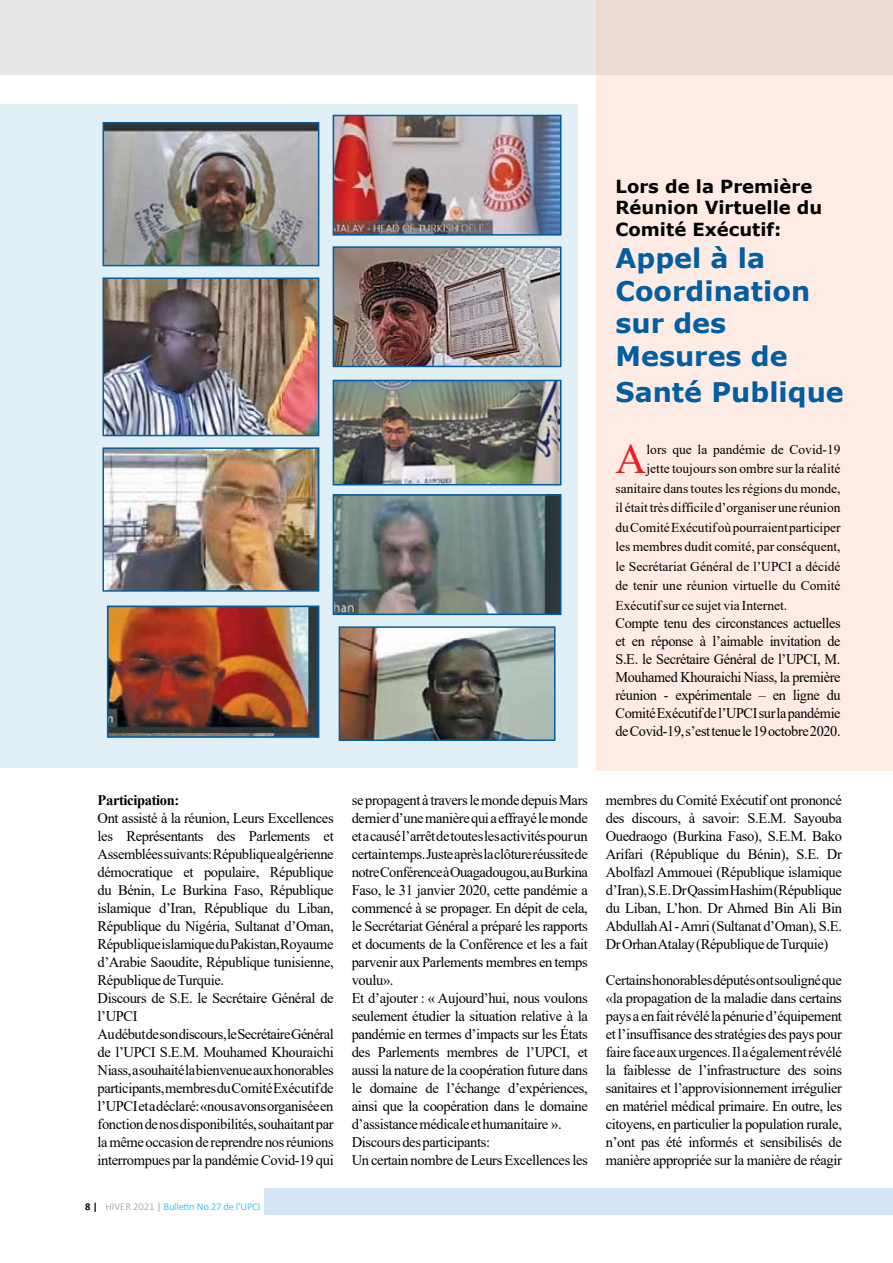
<style>
.page{position:relative;width:893px;height:1263px;background:#fff}
.page>*{position:absolute;margin:0;border:0;box-sizing:border-box;transform-origin:0 0}
.t1{font:42.9px "Times New Roman";color:#ed1d24}
.t2{font:700 27px/32.4px "Verdana";color:#005ea1}
.t3{font:700 18px/21.6px "Verdana";color:#000}
.t4{font:14.7px/18px "Times New Roman";letter-spacing:-.025em;color:#000;text-align:justify}
.t5{font:700 14.7px "Times New Roman";letter-spacing:-.025em;color:#000}
.t6{font:13.5px "Times New Roman";color:#000}
.t7{font:10.5px "Calibri";letter-spacing:-.02em;color:#44c8f5}
.t8{font:700 10.5px "Calibri";color:#000}
.s1{font-weight:300;color:#939598}
.s2{font-weight:300;color:#808285}
</style>
<div class="page">
<div style="left:0;top:0;width:893px;height:74px;background:#e6e7e8"></div>
<div style="left:264px;top:1189px;width:629px;height:26px;background:#d4e5f6"></div>
<div style="left:596px;top:0;width:297px;height:770px;background:linear-gradient(to bottom,#f7e5de,#ffeee7)"></div>
<div style="left:0;top:104px;width:578px;height:663px;background:#e1f0f7"></div>
<img style="left:106px;top:125px;width:210px;height:138px">
<div style="left:103px;top:122px;width:216px;height:144px;border:2px solid #005ea1"></div>
<img style="left:342px;top:629px;width:210px;height:109px">
<div style="left:339px;top:626px;width:216px;height:115px;border:2px solid #005ea1"></div>
<img style="left:105px;top:449px;width:212px;height:141px">
<div style="left:103px;top:447px;width:216px;height:145px;border:1px solid #005ea1"></div>
<img style="left:106px;top:280px;width:210px;height:153px">
<div style="left:103px;top:277px;width:216px;height:159px;border:2px solid #005ea1"></div>
<img style="left:336px;top:249px;width:222px;height:115px">
<div style="left:333px;top:246px;width:228px;height:121px;border:2px solid #005ea1"></div>
<img style="left:336px;top:383px;width:222px;height:99px">
<div style="left:333px;top:380px;width:228px;height:105px;border:2px solid #005ea1"></div>
<img style="left:336px;top:118px;width:222px;height:115px">
<div style="left:333px;top:115px;width:228px;height:121px;border:2px solid #005ea1"></div>
<img style="left:336px;top:497px;width:222px;height:115px">
<div style="left:333px;top:494px;width:228px;height:121px;border:2px solid #005ea1"></div>
<img style="left:110px;top:608px;width:206px;height:127px">
<div style="left:107px;top:605px;width:212px;height:133px;border:2px solid #005ea1"></div>
<p class="t3" style="left:615px;top:175px;width:208px">Lors de la Première<br>Réunion Virtuelle du<br>Comité Exécutif:</p>
<h2 class="t2" style="left:615px;top:242px;width:196px">Appel à la<br>Coordination sur des<br>Mesures de</h2>
<h2 class="t2" style="left:615px;top:375px;width:230px">Santé Publique</h2>
<h1 class="t1" style="left:615px;top:429px;width:33px">A</h1>
<p class="t6" style="left:646px;top:440px;width:195px">lors que la pandémie de Covid-19</p>
<p class="t6" style="left:646px;top:459px;width:195px">jette toujours son ombre sur la réalité</p>
<p class="t6" style="left:615px;top:479px;width:227px">sanitaire dans toutes les régions du monde,</p>
<p class="t6" style="left:615px;top:498px;width:227px">il était très difficile d’organiser une réunion</p>
<p class="t6" style="left:615px;top:518px;width:226px">du Comité Exécutif où pourraient participer</p>
<p class="t6" style="left:615px;top:537px;width:227px">les membres dudit comité, par conséquent,</p>
<p class="t6" style="left:615px;top:557px;width:227px">le Secrétariat Général de l’UPCI a décidé</p>
<p class="t6" style="left:615px;top:576px;width:227px">de tenir une réunion virtuelle du Comité</p>
<p class="t6" style="left:615px;top:596px;width:173px">Exécutif sur ce sujet via Internet.</p>
<p class="t4" style="left:615px;top:613px;width:227px">Compte tenu des circonstances actuelles et en réponse à l’aimable invitation de S.E. le Secrétaire Général de l’UPCI, M.<br>Mouhamed Khouraichi Niass, la première réunion - expérimentale – en ligne du Comité Exécutif de l’UPCI sur la pandémie de Covid-19, s’est tenue le 19 octobre 2020.</p>
<p class="t5" style="left:98px;top:789px;width:83px">Participation:</p>
<p class="t4" style="left:98px;top:808px;width:238px;text-align:left">Ont assisté à la réunion, Leurs Excellences les Représentants des Parlements et Assemblées suivants: République algérienne démocratique et populaire, République du Bénin, Le Burkina Faso, République islamique d’Iran, République du Liban, République du Nigéria, Sultanat d’Oman, République islamique du Pakistan, Royaume d’Arabie Saoudite, République tunisienne, République de Turquie.<br>Discours de S.E. le Secrétaire Général de l’UPCI<br>Au début de son discours, le Secrétaire Général de l’UPCI S.E.M. Mouhamed Khouraichi Niass, a souhaité la bienvenue aux honorables participants, membres du Comité Exécutif de l’UPCI et a déclaré: «nous avons organisée en fonction de nos disponibilités, souhaitant par la même occasion de reprendre nos réunions interrompues par la pandémie Covid-19 qui</p>
<p class="t8" style="left:85px;top:1199px;width:14px">8 |</p>
<p class="t7" style="left:105px;top:1199px;width:156px"><span class="s1">HIVER 2021</span> <span class="s2">|</span> Bulletin No.27 de l’UPCI</p>
<p class="t4" style="left:352px;top:790px;width:238px;text-align:left">se propagent à travers le monde depuis Mars dernier d’une manière qui a effrayé le monde et a causé l’arrêt de toutes les activités pour un certain temps. Juste après la clôture réussite de notre Conférence à Ouagadougou, au Burkina Faso, le 31 janvier 2020, cette pandémie a commencé à se propager. En dépit de cela, le Secrétariat Général a préparé les rapports et documents de la Conférence et les a fait parvenir aux Parlements membres en temps voulu».<br>Et d’ajouter : « Aujourd’hui, nous voulons seulement étudier la situation relative à la pandémie en termes d’impacts sur les États des Parlements membres de l’UPCI, et aussi la nature de la coopération future dans le domaine de l’échange d’expériences, ainsi que la coopération dans le domaine d’assistance médicale et humanitaire ».<br>Discours des participants:<br>Un certain nombre de Leurs Excellences les</p>
<p class="t4" style="left:606px;top:790px;width:238px">membres du Comité Exécutif ont prononcé des discours, à savoir: S.E.M. Sayouba Ouedraogo (Burkina Faso), S.E.M. Bako Arifari (République du Bénin), S.E. Dr Abolfazl Ammouei (République islamique d’Iran), S.E. Dr Qassim Hashim (République du Liban, L’hon. Dr Ahmed Bin Ali Bin Abdullah Al - Amri (Sultanat d’Oman), S.E.<br>Dr Orhan Atalay (République de Turquie)</p>
<p class="t4" style="left:606px;top:970px;width:238px">Certains honorables députés ont souligné que «la propagation de la maladie dans certains pays a en fait révélé la pénurie d’équipement et l’insuffisance des stratégies des pays pour faire face aux urgences. Il a également révélé la faiblesse de l’infrastructure des soins sanitaires et l’approvisionnement irrégulier en matériel médical primaire. En outre, les citoyens, en particulier la population rurale, n’ont pas été informés et sensibilisés de manière appropriée sur la manière de réagir</p>
</div>
